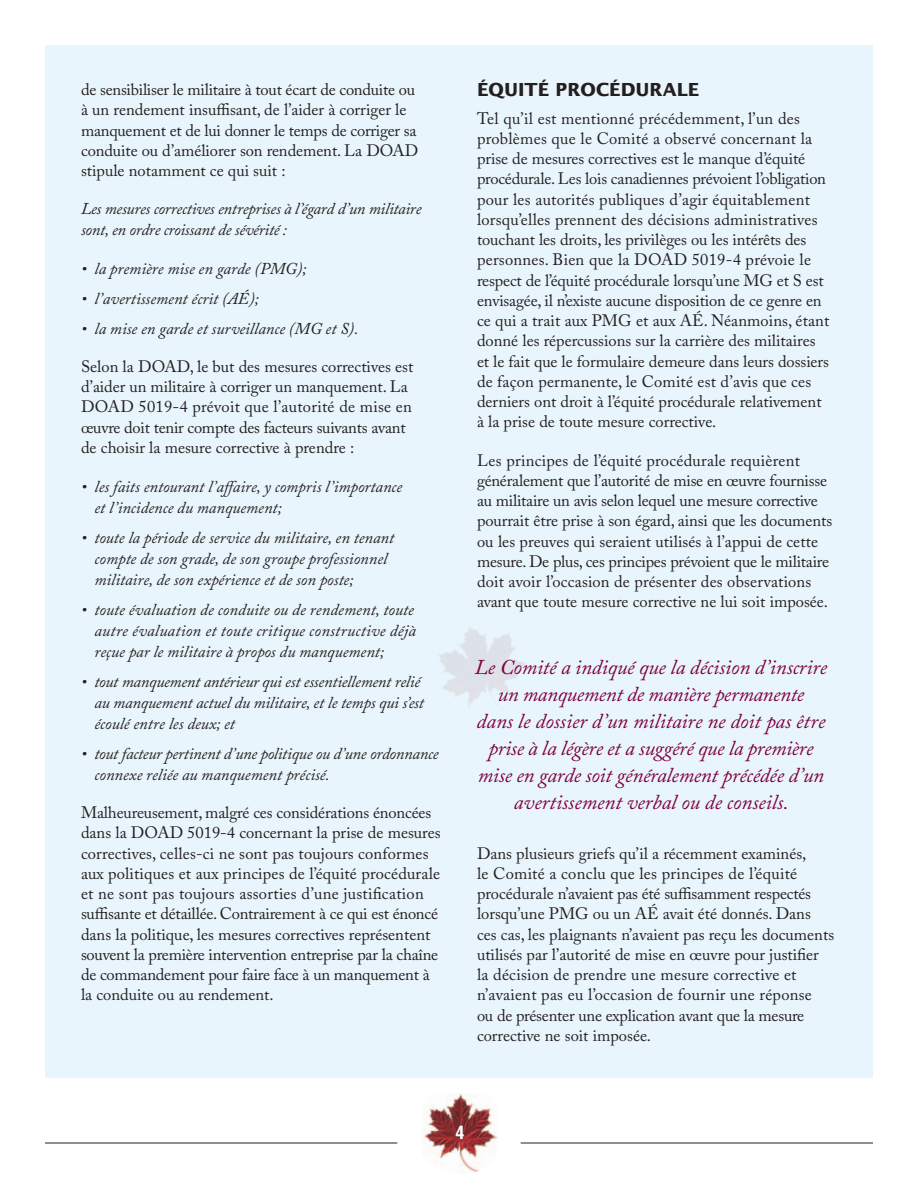
<style>
.page{position:relative;width:918px;height:1188px;background:#fff}
.page>*{position:absolute;margin:0;border:0;box-sizing:border-box;transform-origin:0 0}
.t1{font:italic 21px/27px "Adobe Caslon Pro";letter-spacing:-.005em;color:#7c0040;text-align:center}
.t2{font:700 18px "Lucida Sans Std";color:#231f20}
.t3{font:700 condensed 18px "Helvetica LT Std";color:#fff}
.t4{font:16.5px/20.2px "Adobe Caslon Pro";color:#231f20}
.t5{font:italic 16.5px/21px "Adobe Caslon Pro";color:#231f20}
</style>
<div class="page">
<img style="left:424px;top:1094px;width:73px;height:78px">
<hr style="left:45px;top:1143px;width:352px;height:1px;background:#231f20">
<hr style="left:521px;top:1143px;width:352px;height:1px;background:#231f20">
<div style="left:45px;top:45px;width:828px;height:1033px;background:#e9f5fc"></div>
<p class="t4" style="left:81px;top:79px;width:339px">de sensibiliser le militaire à tout écart de conduite ou à un rendement insuffisant, de l’aider à corriger le manquement et de lui donner le temps de corriger sa conduite ou d’améliorer son rendement. La DOAD stipule notamment ce qui suit :</p>
<p class="t5" style="left:81px;top:199px;width:342px;line-height:20.2px">Les mesures correctives entreprises à l’égard d’un militaire sont, en ordre croissant de sévérité :</p>
<p class="t5" style="left:81px;top:257px;width:227px">• la première mise en garde (PMG);</p>
<p class="t5" style="left:81px;top:287px;width:179px">• l’avertissement écrit (AÉ);</p>
<p class="t5" style="left:81px;top:317px;width:279px">• la mise en garde et surveillance (MG et S).</p>
<p class="t4" style="left:81px;top:356px;width:334px">Selon la DOAD, le but des mesures correctives est d’aider un militaire à corriger un manquement. La DOAD 5019-4 prévoit que l’autorité de mise en œuvre doit tenir compte des facteurs suivants avant de choisir la mesure corrective à prendre :</p>
<p class="t5" style="left:94px;top:476px;width:309px;text-indent:-13px">• les faits entourant l’affaire, y compris l’importance et l’incidence du manquement;</p>
<p class="t5" style="left:94px;top:527px;width:301px;text-indent:-13px">• toute la période de service du militaire, en tenant compte de son grade, de son groupe professionnel militaire, de son expérience et de son poste;</p>
<p class="t5" style="left:94px;top:599px;width:323px;text-indent:-13px">• toute évaluation de conduite ou de rendement, toute autre évaluation et toute critique constructive déjà reçue par le militaire à propos du manquement;</p>
<p class="t5" style="left:94px;top:671px;width:331px;text-indent:-13px">• tout manquement antérieur qui est essentiellement relié au manquement actuel du militaire, et le temps qui s’est écoulé entre les deux; et</p>
<p class="t5" style="left:94px;top:743px;width:346px;text-indent:-13px">• tout facteur pertinent d’une politique ou d’une ordonnance connexe reliée au manquement précisé.</p>
<p class="t4" style="left:81px;top:802px;width:361px">Malheureusement, malgré ces considérations énoncées dans la DOAD 5019-4 concernant la prise de mesures correctives, celles-ci ne sont pas toujours conformes aux politiques et aux principes de l’équité procédurale et ne sont pas toujours assorties d’une justification suffisante et détaillée. Contrairement à ce qui est énoncé dans la politique, les mesures correctives représentent souvent la première intervention entreprise par la chaîne de commandement pour faire face à un manquement à la conduite ou au rendement.</p>
<p class="t2" style="left:477px;top:79px;width:224px">ÉQUITÉ PROCÉDURALE</p>
<p class="t4" style="left:477px;top:108px;width:354px">Tel qu’il est mentionné précédemment, l’un des problèmes que le Comité a observé concernant la prise de mesures correctives est le manque d’équité procédurale. Les lois canadiennes prévoient l’obligation pour les autorités publiques d’agir équitablement lorsqu’elles prennent des décisions administratives touchant les droits, les privilèges ou les intérêts des personnes. Bien que la DOAD 5019-4 prévoie le respect de l’équité procédurale lorsqu’une MG et S est envisagée, il n’existe aucune disposition de ce genre en ce qui a trait aux PMG et aux AÉ. Néanmoins, étant donné les répercussions sur la carrière des militaires et le fait que le formulaire demeure dans leurs dossiers de façon permanente, le Comité est d’avis que ces derniers ont droit à l’équité procédurale relativement à la prise de toute mesure corrective.</p>
<p class="t4" style="left:477px;top:450px;width:357px">Les principes de l’équité procédurale requièrent généralement que l’autorité de mise en œuvre fournisse au militaire un avis selon lequel une mesure corrective pourrait être prise à son égard, ainsi que les documents ou les preuves qui seraient utilisés à l’appui de cette mesure. De plus, ces principes prévoient que le militaire doit avoir l’occasion de présenter des observations avant que toute mesure corrective ne lui soit imposée.</p>
<p class="t1" style="left:475px;top:653px;width:354px">Le Comité a indiqué que la décision d’inscrire un manquement de manière permanente<br>dans le dossier d’un militaire ne doit pas être prise à la légère et a suggéré que la première mise en garde soit généralement précédée d’un avertissement verbal ou de conseils.</p>
<p class="t4" style="left:477px;top:843px;width:359px">Dans plusieurs griefs qu’il a récemment examinés,<br>le Comité a conclu que les principes de l’équité procédurale n’avaient pas été suffisamment respectés lorsqu’une PMG ou un AÉ avait été donnés. Dans ces cas, les plaignants n’avaient pas reçu les documents utilisés par l’autorité de mise en œuvre pour justifier la décision de prendre une mesure corrective et n’avaient pas eu l’occasion de fournir une réponse<br>ou de présenter une explication avant que la mesure corrective ne soit imposée.</p>
<p class="t3" style="left:455px;top:1121px;width:10px">4</p>
</div>
